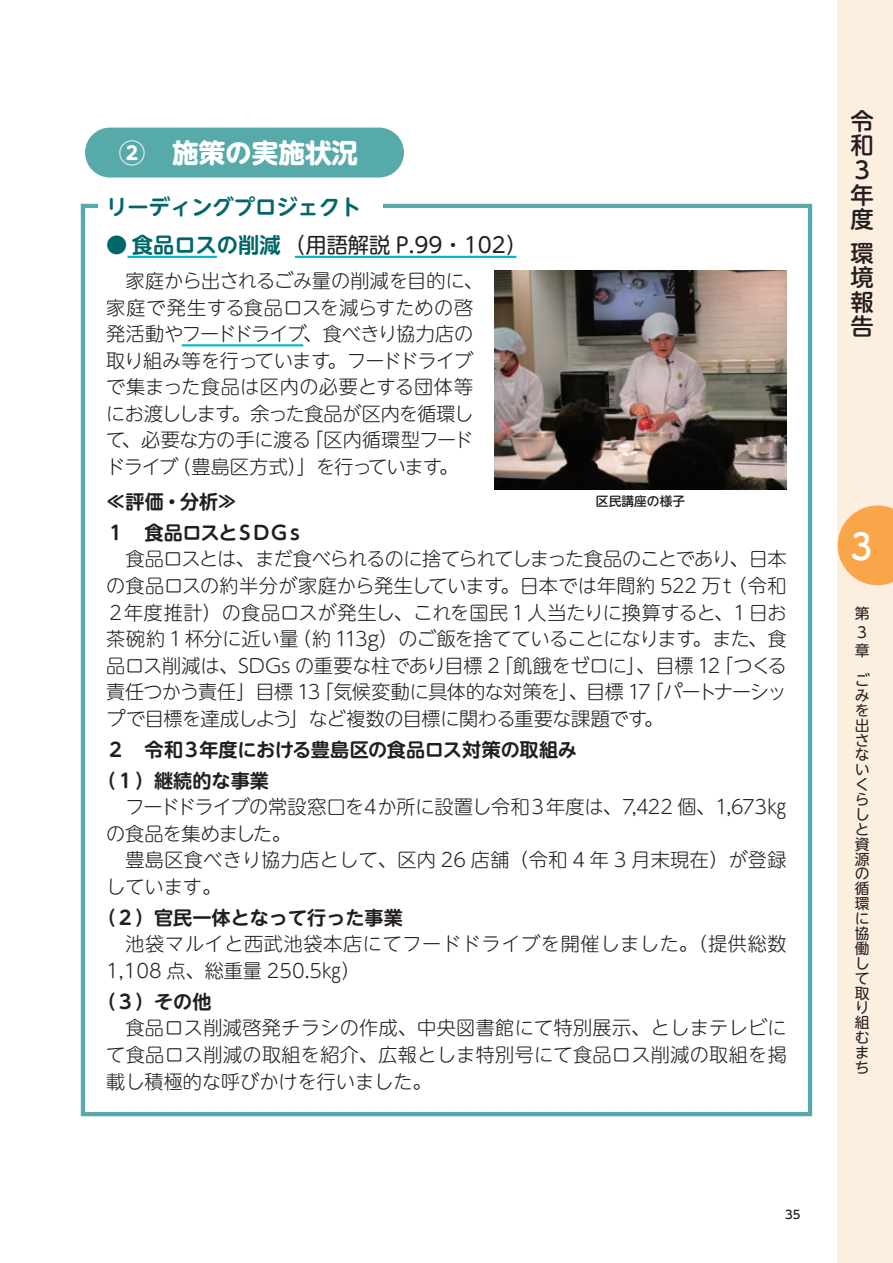
<style>
.page{position:relative;width:893px;height:1263px;background:#fff}
.page>*{position:absolute;margin:0;border:0;box-sizing:border-box;transform-origin:0 0}
.t1{font:37.2px "Tsuku B Rd Gothic Std B";color:#fff}
.t2{font:700 26.55px "UD Shin M Go Pro";color:#fff}
.t3{font:500 23.4px/24.6px "UD Shin M Go Pro";color:#231f20}
.t4{font:21.3px "UD Shin M Go Pro";color:#231f20}
.t5{font:700 21.3px "UD Shin M Go Pro De";color:#016668}
.t6{font:300 19.2px/26.5px "UD Shin M Go Pro";color:#231f20}
.t7{font:700 19.2px/30.8px "UD Shin M Go Pro De";color:#231f20}
.t8{font:300 19.2px/26.5px "UD Shin M Go Pro";letter-spacing:.035em;color:#231f20}
.t9{font:300 19.2px/26.5px "UD Shin M Go Pro";letter-spacing:-.025em;color:#231f20}
.t10{font:700 19.2px/30.8px "UD Shin M Go Pro De";letter-spacing:-.06em;color:#231f20}
.t11{font:14.85px/14.9px "UD Shin M Go Pro";color:#231f20}
.t12{font:500 12.75px "UD Shin M Go Pro";color:#231f20}
.t13{font:500 11.7px "UD Shin M Go Pro";color:#231f20}
.s1{font-family:"UD Shin M Go Pro De";font-weight:700;color:#016668}
</style>
<div class="page">
<div style="left:838px;top:0;width:55px;height:1263px;background:#fdefdf"></div>
<svg style="left:838px;top:505px;width:55px;height:80px"></svg>
<div style="left:85px;top:128px;width:319px;height:50px;background:#57aaaa;border-radius:25px"></div>
<div style="left:81px;top:204px;width:731px;height:912px;border:4px solid #57aaaa"></div>
<div style="left:98px;top:189px;width:285px;height:36px;background:#fff"></div>
<hr style="left:128px;top:256px;width:89px;height:2px;background:#00b7c5">
<hr style="left:295px;top:256px;width:221px;height:2px;background:#00b7c5">
<hr style="left:182px;top:344px;width:121px;height:2px;background:#00b7c5">
<img style="left:495px;top:270px;width:292px;height:219px">
<h2 class="t2" style="left:119px;top:131px;width:241px">②　施策の実施状況</h2>
<p class="t5" style="left:106px;top:190px;width:257px">リーディングプロジェクト</p>
<p class="t4" style="left:106px;top:227px;width:422px"><span class="s1">● 食品ロスの削減</span> （用語解説 P.99・102）</p>
<p class="t6" style="left:106px;top:266px;width:378px;text-indent:19px">家庭から出されるごみ量の削減を目的に、家庭で発生する食品ロスを減らすための啓発活動やフードドライブ、食べきり協力店の取り組み等を行っています。フードドライブで集まった食品は区内の必要とする団体等にお渡しします。余った食品が区内を循環して、必要な方の手に渡る「区内循環型フードドライブ（豊島区方式）」を行っています。</p>
<p class="t10" style="left:106px;top:485px;width:200px">≪評価・分析≫<br>１　食品ロスとＳＤＧｓ</p>
<p class="t6" style="left:106px;top:545px;width:682px;text-align:justify;text-indent:19px">食品ロスとは、まだ食べられるのに捨てられてしまった食品のことであり、日本の食品ロスの約半分が家庭から発生しています。日本では年間約 522 万ｔ（令和２年度推計）の食品ロスが発生し、これを国民 1人当たりに換算すると、1日お茶碗約 1 杯分に近い量（約 113g）のご飯を捨てていることになります。また、食品ロス削減は、SDGs の重要な柱であり目標 2「飢餓をゼロに」、目標 12「つくる責任つかう責任」目標 13「気候変動に具体的な対策を」、目標 17「パートナーシップで目標を達成しよう」など複数の目標に関わる重要な課題です。</p>
<p class="t7" style="left:97px;top:733px;width:482px;text-indent:10px">２　令和３年度における豊島区の食品ロス対策の取組み（１）継続的な事業</p>
<p class="t9" style="left:106px;top:793px;width:682px;text-indent:19px">フードドライブの常設窓口を４か所に設置し令和３年度は、7,422 個、1,673㎏の食品を集めました。</p>
<p class="t6" style="left:106px;top:846px;width:682px;text-indent:19px">豊島区食べきり協力店として、区内 26 店舗（令和 4 年 3 月末現在）が登録しています。</p>
<p class="t7" style="left:97px;top:901px;width:308px">（２）官民一体となって行った事業</p>
<p class="t8" style="left:106px;top:930px;width:682px;text-indent:19px">池袋マルイと西武池袋本店にてフードドライブを開催しました。（提供総数<br>1,108 点、総重量 250.5㎏）</p>
<p class="t7" style="left:97px;top:985px;width:116px">（３）その他</p>
<p class="t6" style="left:106px;top:1014px;width:682px;text-align:justify;text-indent:19px">食品ロス削減啓発チラシの作成、中央図書館にて特別展示、としまテレビにて食品ロス削減の取組を紹介、広報としま特別号にて食品ロス削減の取組を掲載し積極的な呼びかけを行いました。</p>
<p class="t12" style="left:596px;top:490px;width:91px">区民講座の様子</p>
<p class="t13" style="left:785px;top:1205px;width:17px">35</p>
<p class="t3" style="left:850px;top:108px;width:24px">令和<br>3年度</p>
<p class="t3" style="left:850px;top:239px;width:24px;text-align:justify">環境報告</p>
<h1 class="t1" style="left:850px;top:517px;width:24px">3</h1>
<p class="t11" style="left:855px;top:603px;width:16px;line-height:18.6px">第<br>3章</p>
<p class="t11" style="left:855px;top:672px;width:17px">ごみを出さないくらしと資源の循環に協働して取り組むまち</p>
</div>
